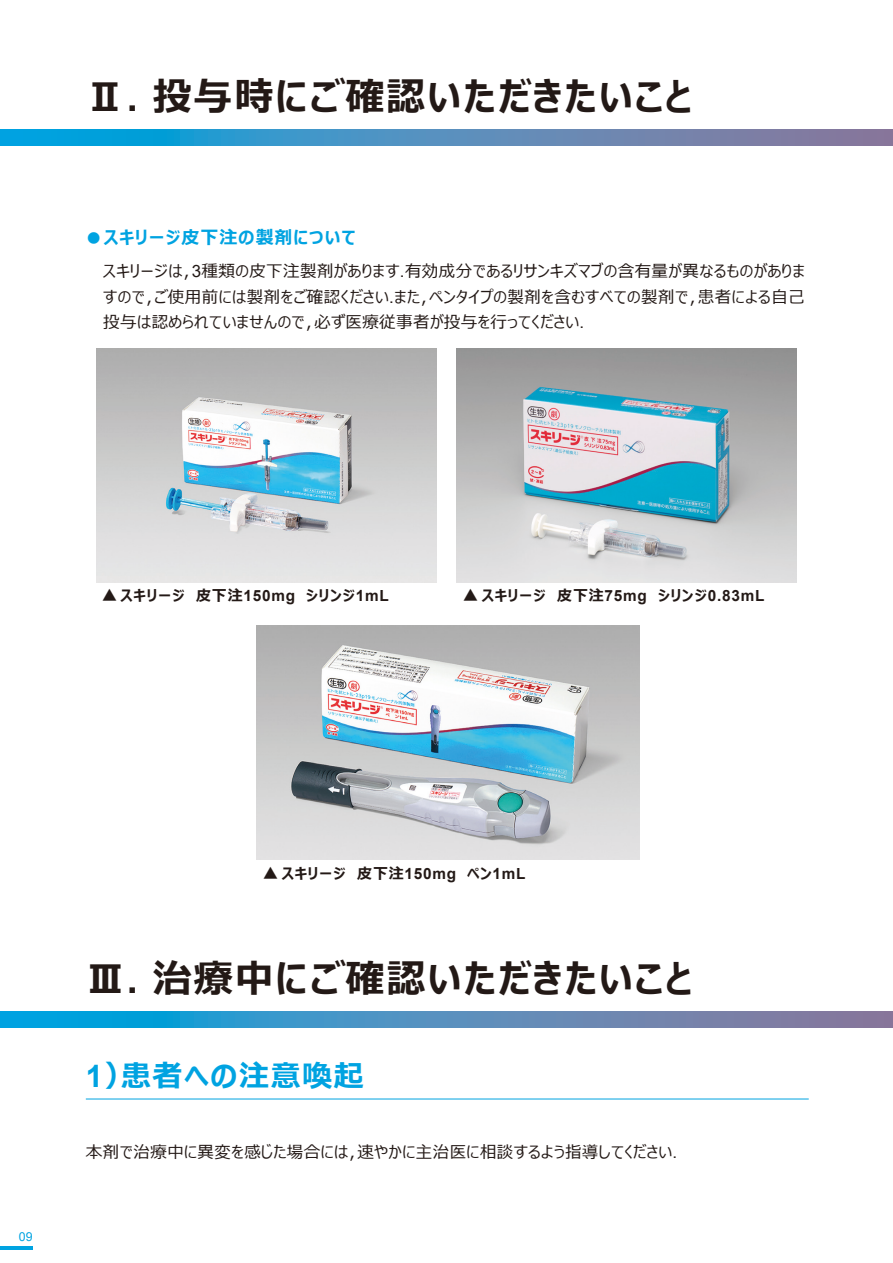
<style>
.page{position:relative;width:893px;height:1263px;background:#fff}
.page>*{position:absolute;margin:0;border:0;box-sizing:border-box;transform-origin:0 0}
.t1{font:700 39px "Meiryo UI";letter-spacing:.05em;color:#231916}
.t2{font:700 30px "Meiryo UI";letter-spacing:.05em;color:#00a3e1}
.t3{font:700 18px "Meiryo UI";letter-spacing:.05em;color:#00a3e1}
.t4{font:16.5px/25.5px "Meiryo UI";letter-spacing:.025em;color:#231916;text-align:justify}
.t5{font:700 15px "Meiryo UI";letter-spacing:.05em;color:#231916}
.t6{font:12.3px "Arial";color:#00a3e1}
.s1{font-family:"Arial";font-size:39.75px}
.s2{font-family:"Arial";font-size:16.95px}
.s3{font-family:"Arial";font-size:16.8px}
.s4{font-family:"Arial";font-size:15.45px}
.s5{font-family:"Arial";font-size:15.3px}
.s6{font-family:"Arial";font-size:30.9px}
</style>
<div class="page">
<hr style="left:0;top:1246px;width:33px;height:4px;background:#00a3e1">
<svg style="left:0;top:130px;width:893px;height:15px;background:#4c8ebe"></svg>
<svg style="left:0;top:1011px;width:893px;height:16px;background:#4c8ebe"></svg>
<hr style="left:86px;top:1098px;width:723px;height:1px;background:#00a3e1">
<img style="left:456px;top:349px;width:340px;height:234px">
<img style="left:97px;top:349px;width:340px;height:234px">
<img style="left:257px;top:626px;width:382px;height:234px">
<h1 class="t1" style="left:86px;top:69px;width:608px">Ⅱ<span class="s1">.</span> 投与時にご確認いただきたいこと</h1>
<p class="t3" style="left:85px;top:225px;width:272px">●スキリージ皮下注の製剤について</p>
<p class="t4" style="left:103px;top:259px;width:703px">スキリージは，<span class="s2">3</span>種類の皮下注製剤があります<span class="s3">.</span>有効成分であるリサンキズマブの含有量が異なるものがありますので，ご使用前には製剤をご確認ください<span class="s3">.</span>また，ペンタイプの製剤を含むすべての製剤で，患者による自己投与は認められていませんので，必ず医療従事者が投与を行ってください<span class="s3">.</span></p>
<p class="t5" style="left:121px;top:585px;width:270px">スキリージ　皮下注<span class="s4">150</span><span class="s5">mg</span> シリンジ<span class="s4">1</span><span class="s5">mL</span></p>
<p class="t5" style="left:482px;top:585px;width:284px">スキリージ　皮下注<span class="s4">75</span><span class="s5">mg</span> シリンジ<span class="s4">0</span><span class="s5">.</span><span class="s4">83</span><span class="s5">mL</span></p>
<p class="t6" style="left:19px;top:1228px;width:15px">09</p>
<p class="t5" style="left:282px;top:863px;width:245px">スキリージ　皮下注<span class="s4">150</span><span class="s5">mg</span> ペン<span class="s4">1</span><span class="s5">mL</span></p>
<h1 class="t1" style="left:86px;top:951px;width:608px">Ⅲ<span class="s1">.</span> 治療中にご確認いただきたいこと</h1>
<h2 class="t2" style="left:86px;top:1055px;width:279px"><span class="s6">1</span>）患者への注意喚起</h2>
<p class="t4" style="left:86px;top:1140px;width:593px">本剤で治療中に異変を感じた場合には，速やかに主治医に相談するよう指導してください<span class="s3">.</span></p>
</div>
